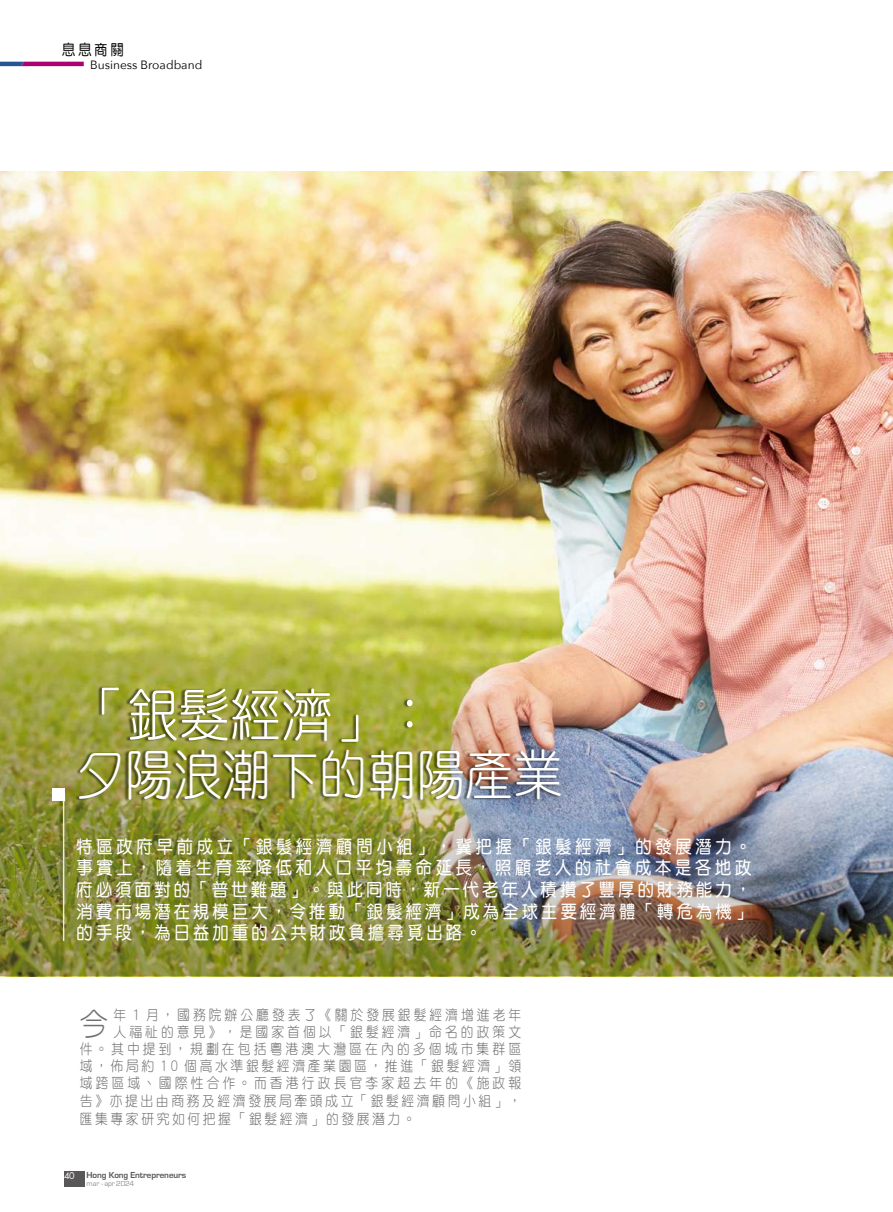
<style>
.page{position:relative;width:893px;height:1212px;background:#fff}
.page>*{position:absolute;margin:0;border:0;box-sizing:border-box;transform-origin:0 0}
.t1{font:57px "DF Yuan HK W3";color:#fff;scale:.9 1}
.t2{font:54px "DF Yuan HK W3";color:#fff;scale:.9 1}
.t3{font:31.35px "DF Yuan HK W3";color:#727171;scale:.9 1}
.t4{font:18px/21.6px "DF Yuan HK W7";letter-spacing:.2em;color:#fff;text-align:justify;scale:.9 1}
.t5{font:15px "DF Yuan HK W5";color:#000;scale:.9 1}
.t6{font:14.25px "DF Yuan HK W3";letter-spacing:.23em;color:#727171;scale:.9 1}
.t7{font:14.25px "DF Yuan HK W3";letter-spacing:.2em;color:#727171;scale:.9 1}
.t8{font:14.25px "DF Yuan HK W3";letter-spacing:.205em;color:#727171;scale:.9 1}
.t9{font:12px "Avenir Next";color:#000}
.t10{font:700 9px "Eurostile";letter-spacing:-.01em;color:#595757}
.t11{font:9px "Futura Std";color:#fff}
.t12{font:7.5px "Eurostile";letter-spacing:-.025em;color:#898989}
</style>
<div class="page">
<img style="left:0;top:171px;width:893px;height:240px">
<img style="left:0;top:411px;width:893px;height:565px">
<svg style="left:64px;top:1171px;width:21px;height:15px"></svg>
<div style="left:76px;top:686px;width:484px;height:115px;background:#000;opacity:.55"></div>
<div style="left:59px;top:787px;width:5px;height:156px;background:#000;opacity:.55"></div>
<hr style="left:63px;top:789px;width:1px;height:152px;background:#fff">
<svg style="left:0;top:62px;width:84px;height:4px"></svg>
<div style="left:52px;top:789px;width:12px;height:12px;background:#fff"></div>
<p class="t5" style="left:62px;top:41px;width:70px">息息商關</p>
<p class="t9" style="left:90px;top:54px;width:114px">Business Broadband</p>
<h1 class="t1" style="left:76px;top:684px;width:401px">「銀髮經濟」：</h1>
<h2 class="t2" style="left:76px;top:745px;width:541px">夕陽浪潮下的朝陽產業</h2>
<p class="t4" style="left:77px;top:835px;width:751px">特區政府早前成立「銀髮經濟顧問小組」，冀把握「銀髮經濟」的發展潛力。事實上，隨着生育率降低和人口平均壽命延長，照顧老人的社會成本是各地政府必須面對的「普世難題」。與此同時，新一代老年人積攢了豐厚的財務能力，消費市場潛在規模巨大，令推動「銀髮經濟」成為全球主要經濟體「轉危為機」的手段，為日益加重的公共財政負擔尋覓出路。</p>
<h3 class="t3" style="left:80px;top:1006px;width:33px">今</h3>
<p class="t6" style="left:114px;top:1007px;width:454px">年 1 月，國務院辦公廳發表了《關於發展銀髮經濟增進老年</p>
<p class="t6" style="left:114px;top:1024px;width:454px">人福祉的意見》，是國家首個以「銀髮經濟」命名的政策文</p>
<p class="t6" style="left:80px;top:1041px;width:492px">件。其中提到，規劃在包括粵港澳大灣區在內的多個城市集群區</p>
<p class="t8" style="left:80px;top:1058px;width:492px">域，佈局約 10 個高水準銀髮經濟產業園區，推進「銀髮經濟」領</p>
<p class="t6" style="left:80px;top:1076px;width:492px">域跨區域、國際性合作。而香港行政長官李家超去年的《施政報</p>
<p class="t7" style="left:80px;top:1093px;width:492px">告》亦提出由商務及經濟發展局牽頭成立「銀髮經濟顧問小組」，</p>
<p class="t7" style="left:80px;top:1111px;width:375px">匯集專家研究如何把握「銀髮經濟」的發展潛力。</p>
<p class="t11" style="left:64px;top:1170px;width:12px">40</p>
<p class="t10" style="left:87px;top:1170px;width:101px">Hong Kong Entrepreneurs</p>
<p class="t12" style="left:87px;top:1179px;width:49px">mar - apr 2024</p>
</div>
